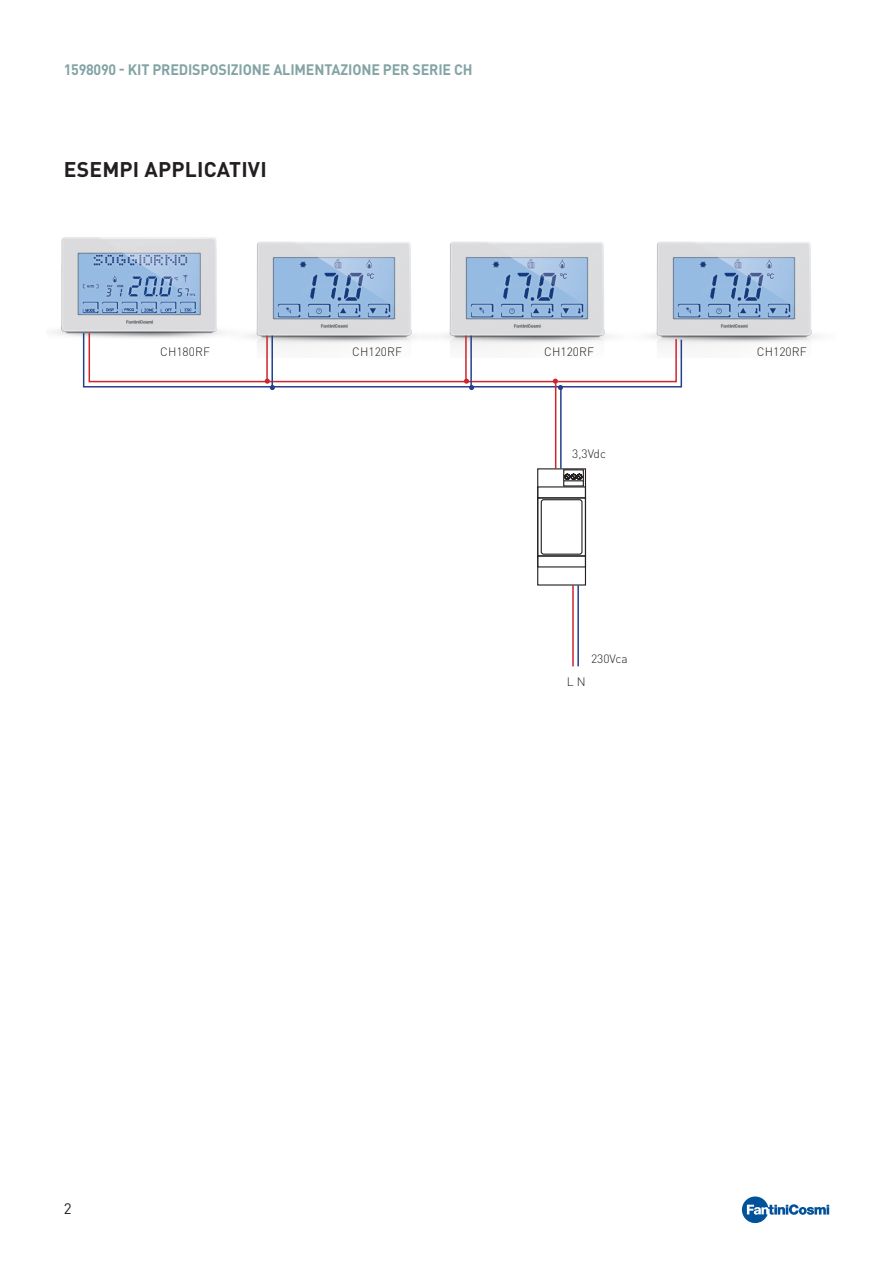
<style>
.page{position:relative;width:893px;height:1263px;background:#fff}
.page>*{position:absolute;margin:0;border:0;box-sizing:border-box;transform-origin:0 0}
.t1{font:700 21px "DIN Pro";letter-spacing:.01em;color:#231f20}
.t2{font:700 15px "DIN Pro";letter-spacing:-.01em;color:#83a3a5;scale:.95 1}
.t3{font:15px "DIN";color:#231f20}
.t4{font:300 12px "DIN Pro";color:#231f20}
</style>
<div class="page">
<svg style="left:742px;top:1196px;width:87px;height:27px"></svg>
<img style="left:265px;top:242px;width:147px;height:90px">
<img style="left:449px;top:242px;width:370px;height:106px">
<img style="left:52px;top:237px;width:213px;height:100px">
<hr style="left:555px;top:382px;width:1px;height:86px;background:#d1232a">
<hr style="left:572px;top:585px;width:2px;height:81px;background:#d1232a">
<hr style="left:560px;top:387px;width:2px;height:81px;background:#253f8e">
<hr style="left:577px;top:585px;width:2px;height:81px;background:#253f8e">
<div style="left:537px;top:468px;width:49px;height:117px;border:1px solid #231f20"></div>
<div style="left:563px;top:469px;width:21px;height:17px;border:1px solid #231f20"></div>
<svg style="left:537px;top:473px;width:50px;height:95px"></svg>
<svg style="left:82px;top:332px;width:601px;height:58px"></svg>
<p class="t2" style="left:64px;top:60px;width:432px">1598090 - KIT PREDISPOSIZIONE ALIMENTAZIONE PER SERIE CH</p>
<h1 class="t1" style="left:64px;top:155px;width:204px">ESEMPI APPLICATIVI</h1>
<p class="t4" style="left:160px;top:344px;width:51px">CH180RF</p>
<p class="t4" style="left:352px;top:344px;width:51px">CH120RF</p>
<p class="t4" style="left:544px;top:344px;width:51px">CH120RF</p>
<p class="t4" style="left:572px;top:445px;width:35px">3,3Vdc</p>
<p class="t4" style="left:591px;top:650px;width:38px">230Vca</p>
<p class="t4" style="left:567px;top:673px;width:20px">L N</p>
<p class="t4" style="left:757px;top:344px;width:51px">CH120RF</p>
<p class="t3" style="left:64px;top:1199px;width:9px">2</p>
</div>
